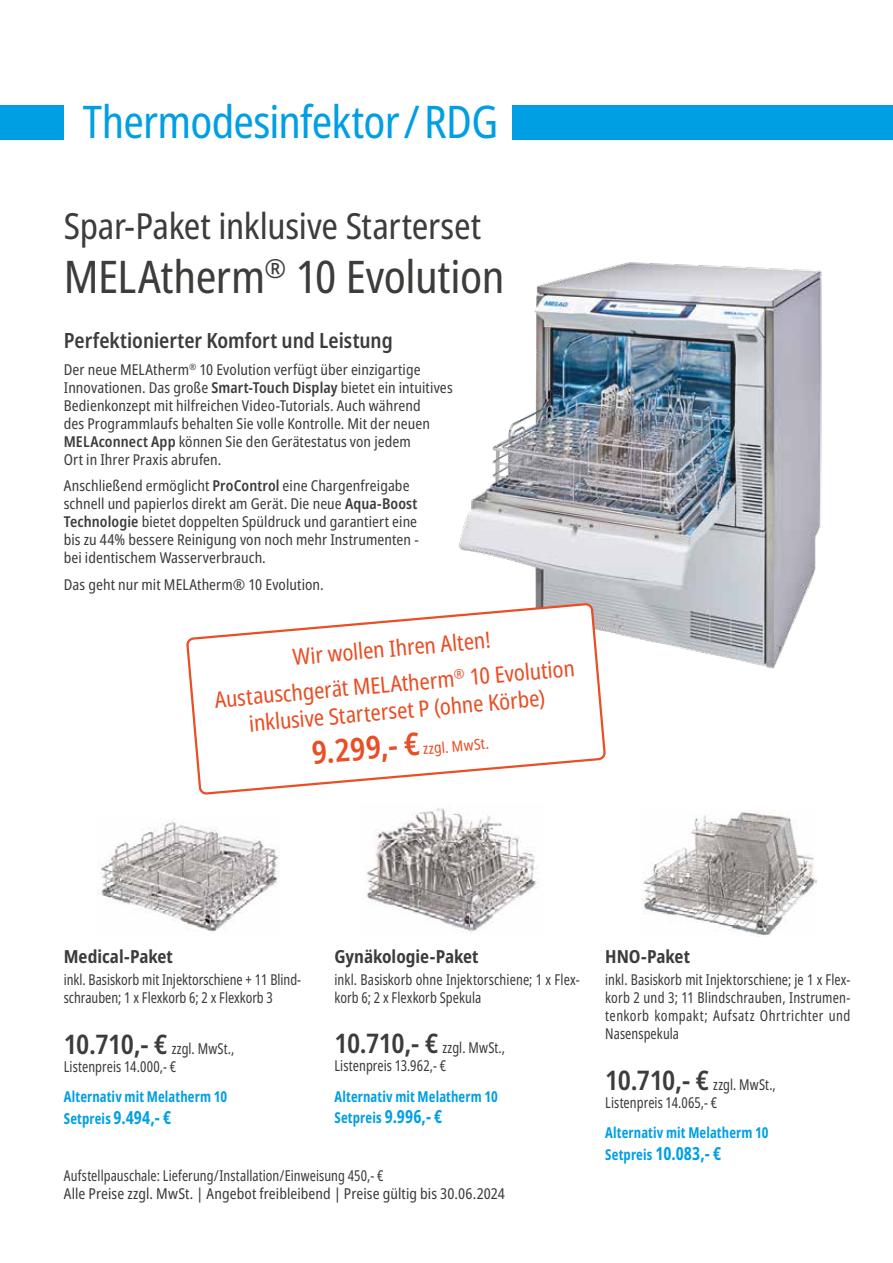
<style>
.page{position:relative;width:893px;height:1263px;background:#fff}
.page>*{position:absolute;margin:0;border:0;box-sizing:border-box;transform-origin:0 0}
.t1{font:condensed 45px "Noto Sans";letter-spacing:-.01em;color:#3c3c3b}
.t2{font:condensed 45px "Noto Sans";letter-spacing:-.02em;color:#009fe3}
.t3{font:condensed 36px "Noto Sans";letter-spacing:-.01em;color:#3c3c3b}
.t4{font:condensed 22.5px/35.5px "Noto Sans";color:#e94e24;text-align:center}
.t5{font:600 condensed 21px "Noto Sans";color:#3c3c3b}
.t6{font:700 condensed 18px "Noto Sans";color:#3c3c3b}
.t7{font:700 condensed 18px "Noto Sans";color:#009fe3;scale:.9 1}
.t8{font:condensed 15px/18px "Noto Sans";letter-spacing:.005em;color:#3c3c3b}
.t9{font:condensed 15px/18px "Noto Sans";letter-spacing:.005em;color:#3c3c3b;scale:.9 1}
.t10{font:700 condensed 15px/21.6px "Noto Sans";letter-spacing:.01em;color:#009fe3;scale:.9 1}
.t11{font:condensed 15px "Noto Sans";color:#e94e24}
.s1{font-weight:600}
.s2{font-weight:600;font-size:31.5px}
.s3{font-weight:600;font-size:27px}
.s4{font-size:18px}
.s5{font-size:15px}
</style>
<div class="page">
<img style="left:365px;top:808px;width:174px;height:125px">
<img style="left:98px;top:818px;width:182px;height:114px">
<img style="left:642px;top:810px;width:175px;height:126px">
<img style="left:459px;top:262px;width:363px;height:407px">
<div style="left:512px;top:106px;width:381px;height:34px;background:#009fe3"></div>
<div style="left:0;top:106px;width:64px;height:34px;background:#009fe3"></div>
<svg style="left:187px;top:604px;width:418px;height:190px"></svg>
<hr style="left:892px;top:0;width:1px;height:708px;background:#dff2fd">
<h1 class="t2" style="left:83px;top:91px;width:417px">Thermodesinfektor / RDG</h1>
<h2 class="t3" style="left:64px;top:201px;width:419px">Spar-Paket inklusive Starterset</h2>
<h1 class="t1" style="left:64px;top:245px;width:442px">MELAtherm<sup>®</sup> 10 Evolution</h1>
<h3 class="t5" style="left:64px;top:326px;width:331px">Perfektionierter Komfort und Leistung</h3>
<p class="t8" style="left:64px;top:360px;width:390px">Der neue MELAtherm<sup>®</sup> 10 Evolution verfügt über einzigartige Innovationen. Das große <span class="s1">Smart-Touch Display</span> bietet ein intuitives Bedienkonzept mit hilfreichen Video-Tutorials. Auch während<br>des Programmlaufs behalten Sie volle Kontrolle. Mit der neuen <span class="s1">MELAconnect App</span> können Sie den Gerätestatus von jedem<br>Ort in Ihrer Praxis abrufen.</p>
<p class="t8" style="left:64px;top:477px;width:356px">Anschließend ermöglicht <span class="s1">ProControl</span> eine Chargenfreigabe schnell und papierlos direkt am Gerät. Die neue <span class="s1">Aqua-Boost Technologie</span> bietet doppelten Spüldruck und garantiert eine bis zu 44% bessere Reinigung von noch mehr Instrumenten - bei identischem Wasserverbrauch.</p>
<p class="t8" style="left:64px;top:575px;width:262px">Das geht nur mit MELAtherm® 10 Evolution.</p>
<h3 class="t4" style="left:210px;top:647px;width:363px;rotate:-5deg">Wir wollen Ihren Alten!<br>Austauschgerät MELAtherm<sup>®</sup> 10 Evolution</h3>
<h3 class="t4" style="left:248px;top:706px;width:298px;rotate:-5deg">inklusive Starterset P (ohne Körbe)</h3>
<p class="t11" style="left:311px;top:748px;width:179px;rotate:-5deg"><span class="s2">9.299,- €</span> zzgl. MwSt.</p>
<p class="t6" style="left:64px;top:944px;width:111px">Medical-Paket</p>
<p class="t9" style="left:64px;top:971px;width:265px">inkl. Basiskorb mit Injektorschiene + 11 Blind&shy;schrauben; 1 x Flexkorb 6; 2 x Flexkorb 3</p>
<p class="t9" style="left:64px;top:1040px;width:191px"><span class="s3">10.710,- €</span> zzgl. MwSt.,<br>Listenpreis 14.000,- €</p>
<p class="t10" style="left:64px;top:1086px;width:183px">Alternativ mit Melatherm 10<br>Setpreis <span class="s4">9.494,- €</span></p>
<p class="t6" style="left:334px;top:943px;width:145px">Gynäkologie-Paket</p>
<p class="t9" style="left:334px;top:971px;width:274px">inkl. Basiskorb ohne Injektorschiene; 1 x Flex&shy;korb 6; 2 x Flexkorb Spekula</p>
<p class="t9" style="left:334px;top:1039px;width:191px"><span class="s3">10.710,- €</span> zzgl. MwSt.,<br>Listenpreis 13.962,- €</p>
<p class="t10" style="left:334px;top:1085px;width:183px">Alternativ mit Melatherm 10<br>Setpreis <span class="s4">9.996,- €</span></p>
<p class="t9" style="left:64px;top:1167px;width:492px">Aufstellpauschale: Lieferung/Installation/Einweisung 450,- €<br>Alle Preise zzgl. MwSt. | Angebot freibleibend | Preise gültig bis 30.06.2024</p>
<p class="t6" style="left:605px;top:944px;width:86px">HNO-Paket</p>
<p class="t9" style="left:605px;top:971px;width:274px;text-align:justify">inkl. Basiskorb mit Injektorschiene; je 1 x Flex&shy;korb 2 und 3; 11 Blindschrauben, Instrumen&shy;tenkorb kompakt; Aufsatz Ohrtrichter und Nasenspekula</p>
<p class="t9" style="left:605px;top:1076px;width:191px"><span class="s3">10.710,- €</span> zzgl. MwSt.,<br>Listenpreis 14.065,- €</p>
<p class="t10" style="left:605px;top:1122px;width:183px">Alternativ mit Melatherm 10</p>
<p class="t7" style="left:605px;top:1140px;width:130px"><span class="s5">Setpreis</span> 10.083,- €</p>
</div>
